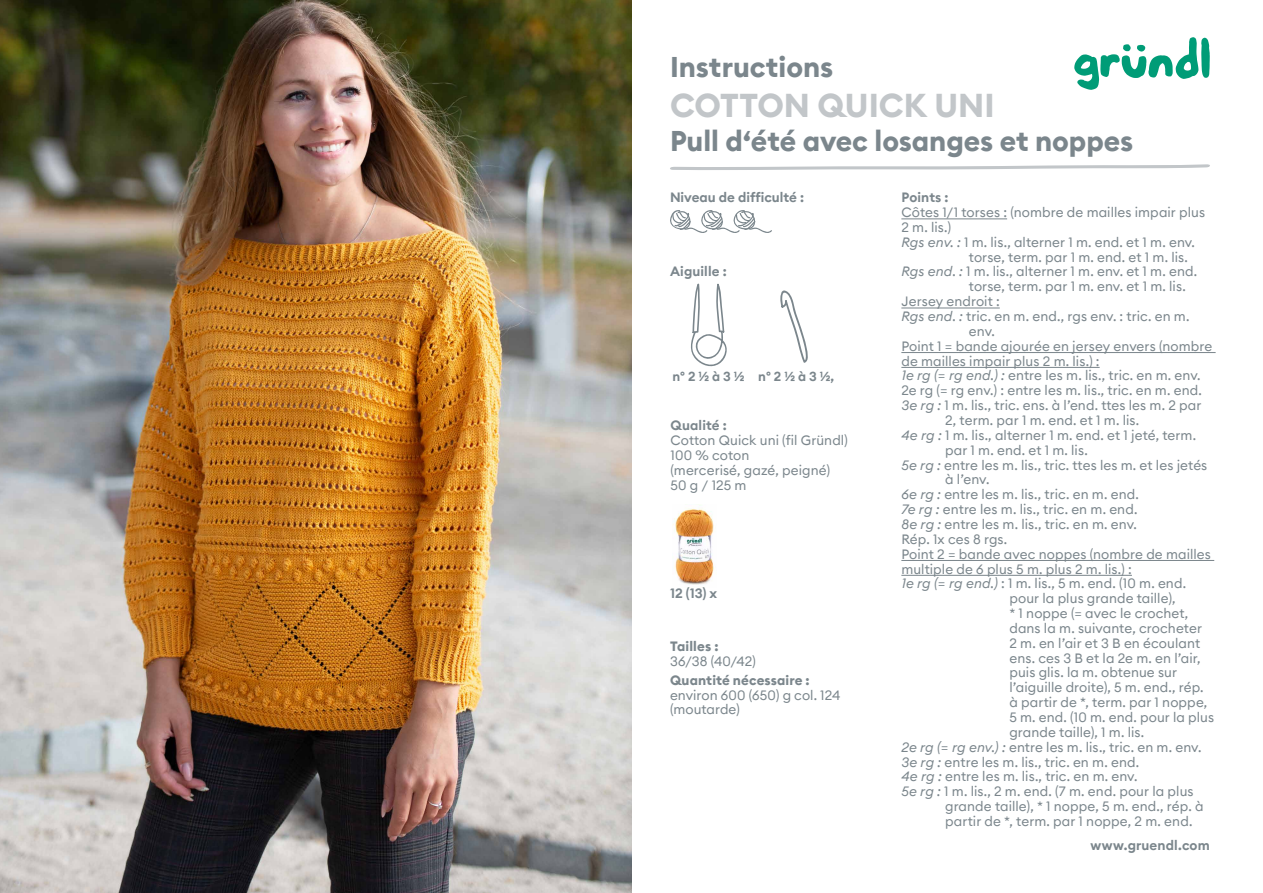
<style>
.page{position:relative;width:1263px;height:893px;background:#fff}
.page>*{position:absolute;margin:0;border:0;box-sizing:border-box;transform-origin:0 0}
.t1{font:700 33px "Euclid Circular B";color:#c2c6c9}
.t2{font:700 28.5px "Euclid Circular B";color:#7b868c}
.t3{font:13.5px/14.9px "Euclid Circular B";letter-spacing:.005em;color:#7b868c}
.t4{font:600 13.5px "Euclid Circular B";letter-spacing:.01em;color:#7b868c}
.t5{font:700 13.5px "Euclid Circular B";letter-spacing:.01em;color:#7b868c}
.t6{font:600 13.05px "Euclid Circular B";color:#7b868c}
.s1{font-style:italic}
</style>
<div class="page">
<svg style="left:780px;top:290px;width:28px;height:73px"></svg>
<svg style="left:670px;top:164px;width:540px;height:6px"></svg>
<svg style="left:1074px;top:37px;width:136px;height:53px"></svg>
<hr style="left:901px;top:218px;width:106px;height:1px;background:#7b868c">
<hr style="left:901px;top:307px;width:99px;height:1px;background:#7b868c">
<hr style="left:901px;top:352px;width:314px;height:1px;background:#7b868c">
<hr style="left:901px;top:367px;width:199px;height:1px;background:#7b868c">
<hr style="left:901px;top:560px;width:313px;height:1px;background:#7b868c">
<hr style="left:901px;top:575px;width:231px;height:1px;background:#7b868c">
<svg style="left:670px;top:210px;width:102px;height:23px"></svg>
<img style="left:0;top:0;width:631px;height:893px">
<img style="left:673px;top:505px;width:41px;height:80px">
<svg style="left:691px;top:283px;width:36px;height:84px"></svg>
<h2 class="t2" style="left:670px;top:48px;width:165px">Instructions</h2>
<h1 class="t1" style="left:670px;top:84px;width:326px">COTTON QUICK UNI</h1>
<h2 class="t2" style="left:670px;top:122px;width:465px">Pull d‘été avec losanges et noppes</h2>
<p class="t4" style="left:670px;top:189px;width:135px">Niveau de difficulté :</p>
<p class="t4" style="left:670px;top:262px;width:58px">Aiguille :</p>
<p class="t6" style="left:672px;top:368px;width:163px">n° 2 ½ à 3 ½ n° 2 ½ à 3 ½,</p>
<p class="t4" style="left:670px;top:417px;width:58px">Qualité :</p>
<p class="t3" style="left:670px;top:433px;width:179px">Cotton Quick uni (fil Gründl)<br>100 % coton<br>(mercerisé, gazé, peigné)<br>50 g / 125 m</p>
<p class="t4" style="left:670px;top:584px;width:49px">12 (13) x</p>
<p class="t5" style="left:670px;top:637px;width:50px">Tailles :</p>
<p class="t3" style="left:670px;top:653px;width:87px">36/38 (40/42)</p>
<p class="t5" style="left:670px;top:671px;width:141px">Quantité nécessaire :</p>
<p class="t3" style="left:670px;top:687px;width:172px">environ 600 (650) g col. 124 (moutarde)</p>
<p class="t4" style="left:901px;top:189px;width:49px">Points :</p>
<p class="t3" style="left:901px;top:205px;width:305px">Côtes 1/1 torses : (nombre de mailles impair plus</p>
<p class="t3" style="left:901px;top:220px;width:51px">2 m. lis.)</p>
<p class="t3" style="left:901px;top:234px;width:295px"><span class="s1">Rgs env. :</span> 1 m. lis., alterner 1 m. end. et 1 m. env.</p>
<p class="t3" style="left:969px;top:249px;width:220px">torse, term. par 1 m. end. et 1 m. lis.</p>
<p class="t3" style="left:901px;top:264px;width:297px"><span class="s1">Rgs end. :</span> 1 m. lis., alterner 1 m. env. et 1 m. end.</p>
<p class="t3" style="left:969px;top:279px;width:218px">torse, term. par 1 m. env. et 1 m. lis.</p>
<p class="t3" style="left:901px;top:294px;width:100px">Jersey endroit :</p>
<p class="t3" style="left:901px;top:309px;width:290px"><span class="s1">Rgs end. :</span> tric. en m. end., rgs env. : tric. en m.</p>
<p class="t3" style="left:969px;top:324px;width:27px">env.</p>
<p class="t3" style="left:901px;top:338px;width:312px">Point 1 = bande ajourée en jersey envers (nombre</p>
<p class="t3" style="left:901px;top:353px;width:200px">de mailles impair plus 2 m. lis.) :</p>
<p class="t3" style="left:901px;top:368px;width:301px"><span class="s1">1e rg (= rg end.) :</span> entre les m. lis., tric. en m. env.</p>
<p class="t3" style="left:901px;top:383px;width:302px">2e rg (= rg env.) : entre les m. lis., tric. en m. end.</p>
<p class="t3" style="left:901px;top:398px;width:301px"><span class="s1">3e rg :</span> 1 m. lis., tric. ens. à l’end. ttes les m. 2 par</p>
<p class="t3" style="left:945px;top:413px;width:196px">2, term. par 1 m. end. et 1 m. lis.</p>
<p class="t3" style="left:901px;top:427px;width:296px"><span class="s1">4e rg :</span> 1 m. lis., alterner 1 m. end. et 1 jeté, term.</p>
<p class="t3" style="left:945px;top:442px;width:144px">par 1 m. end. et 1 m. lis.</p>
<p class="t3" style="left:901px;top:457px;width:307px"><span class="s1">5e rg :</span> entre les m. lis., tric. ttes les m. et les jetés</p>
<p class="t3" style="left:945px;top:472px;width:46px">à l’env.</p>
<p class="t3" style="left:901px;top:487px;width:239px"><span class="s1">6e rg :</span> entre les m. lis., tric. en m. end.</p>
<p class="t3" style="left:901px;top:502px;width:238px"><span class="s1">7e rg :</span> entre les m. lis., tric. en m. end.</p>
<p class="t3" style="left:901px;top:517px;width:237px"><span class="s1">8e rg :</span> entre les m. lis., tric. en m. env.</p>
<p class="t3" style="left:901px;top:531px;width:107px">Rép. 1x ces 8 rgs.</p>
<p class="t3" style="left:901px;top:546px;width:311px">Point 2 = bande avec noppes (nombre de mailles</p>
<p class="t3" style="left:901px;top:561px;width:232px">multiple de 6 plus 5 m. plus 2 m. lis.) :</p>
<p class="t3" style="left:901px;top:576px;width:286px"><span class="s1">1e rg (= rg end.)</span> : 1 m. lis., 5 m. end. (10 m. end.</p>
<p class="t3" style="left:1009px;top:591px;width:168px">pour la plus grande taille),</p>
<p class="t3" style="left:1009px;top:606px;width:180px">* 1 noppe (= avec le crochet,</p>
<p class="t3" style="left:1009px;top:621px;width:194px">dans la m. suivante, crocheter</p>
<p class="t3" style="left:1009px;top:635px;width:192px">2 m. en l’air et 3 B en écoulant</p>
<p class="t3" style="left:1009px;top:650px;width:193px">ens. ces 3 B et la 2e m. en l’air,</p>
<p class="t3" style="left:1009px;top:665px;width:169px">puis glis. la m. obtenue sur</p>
<p class="t3" style="left:1009px;top:680px;width:196px">l’aiguille droite), 5 m. end., rép.</p>
<p class="t3" style="left:1009px;top:695px;width:199px">à partir de *, term. par 1 noppe,</p>
<p class="t3" style="left:1009px;top:710px;width:206px">5 m. end. (10 m. end. pour la plus</p>
<p class="t3" style="left:1009px;top:724px;width:136px">grande taille), 1 m. lis.</p>
<p class="t3" style="left:901px;top:739px;width:302px"><span class="s1">2e rg (= rg env.) :</span> entre les m. lis., tric. en m. env.</p>
<p class="t3" style="left:901px;top:754px;width:239px"><span class="s1">3e rg :</span> entre les m. lis., tric. en m. end.</p>
<p class="t3" style="left:901px;top:769px;width:238px"><span class="s1">4e rg :</span> entre les m. lis., tric. en m. env.</p>
<p class="t3" style="left:901px;top:784px;width:294px"><span class="s1">5e rg :</span> 1 m. lis., 2 m. end. (7 m. end. pour la plus</p>
<p class="t3" style="left:945px;top:799px;width:260px">grande taille), * 1 noppe, 5 m. end., rép. à</p>
<p class="t3" style="left:945px;top:814px;width:249px">partir de *, term. par 1 noppe, 2 m. end.</p>
<p class="t4" style="left:1091px;top:836px;width:121px">www.gruendl.com</p>
</div>
